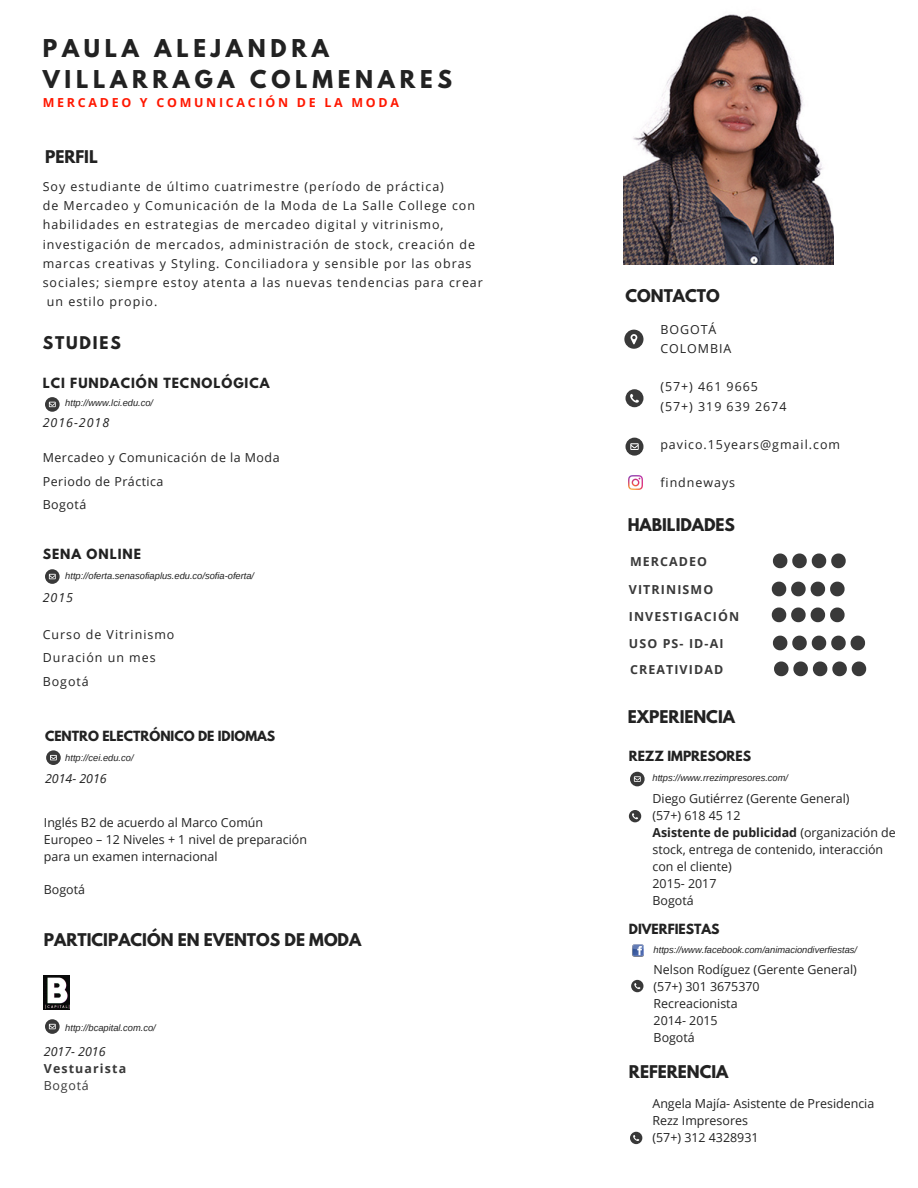
<style>
.page{position:relative;width:918px;height:1188px;background:#fff}
.page>*{position:absolute;margin:0;border:0;box-sizing:border-box;transform-origin:0 0}
.t1{font:700 21.75px/30.3px "League Spartan";letter-spacing:.22em;color:#222}
.t2{font:700 15.6px "League Spartan";color:#222}
.t3{font:700 15.6px "League Spartan";letter-spacing:.12em;color:#222}
.t4{font:12.45px/23.7px "Open Sans";letter-spacing:.08em;color:#222}
.t5{font:12.45px/16.8px "Open Sans";color:#222}
.t6{font:700 12.45px/27px "Open Sans";letter-spacing:.09em;color:#393939}
.t7{font:12.45px/23.7px "Open Sans";letter-spacing:.04em;color:#222}
.t8{font:700 12.45px "League Spartan";color:#222}
.t9{font:700 12.45px "League Spartan";letter-spacing:.08em;color:#222}
.t10{font:700 12.45px "Open Sans";letter-spacing:.22em;color:#ff1700}
.t11{font:italic 12.45px "Open Sans";color:#222}
.t12{font:italic 12.45px "Open Sans";letter-spacing:.08em;color:#222}
.t13{font:12.45px "Open Sans";letter-spacing:.06em;color:#393939}
.t14{font:italic 9.3px "Arimo";color:#222}
.s1{font-weight:700}
</style>
<div class="page">
<svg style="left:624px;top:330px;width:20px;height:19px"></svg>
<svg style="left:626px;top:389px;width:18px;height:18px"></svg>
<svg style="left:626px;top:438px;width:18px;height:18px"></svg>
<svg style="left:45px;top:397px;width:15px;height:15px"></svg>
<img style="left:628px;top:475px;width:15px;height:15px">
<svg style="left:772px;top:582px;width:73px;height:14px"></svg>
<svg style="left:772px;top:608px;width:73px;height:14px"></svg>
<svg style="left:774px;top:662px;width:92px;height:14px"></svg>
<svg style="left:773px;top:636px;width:92px;height:14px"></svg>
<svg style="left:629px;top:810px;width:12px;height:12px"></svg>
<svg style="left:631px;top:980px;width:13px;height:12px"></svg>
<svg style="left:630px;top:1132px;width:12px;height:12px"></svg>
<svg style="left:773px;top:554px;width:73px;height:14px"></svg>
<svg style="left:45px;top:569px;width:15px;height:15px"></svg>
<svg style="left:46px;top:750px;width:15px;height:15px"></svg>
<svg style="left:630px;top:772px;width:15px;height:14px"></svg>
<img style="left:632px;top:944px;width:12px;height:13px">
<img style="left:44px;top:975px;width:26px;height:34px">
<svg style="left:45px;top:1019px;width:15px;height:15px"></svg>
<img style="left:623px;top:14px;width:211px;height:250px">
<h1 class="t1" style="left:43px;top:36px;width:411px">PAULA ALEJANDRA<br>VILLARRAGA COLMENARES</h1>
<p class="t10" style="left:43px;top:94px;width:358px">MERCADEO Y COMUNICACIÓN DE LA MODA</p>
<p class="t2" style="left:45px;top:149px;width:54px">PERFIL</p>
<p class="t4" style="left:43px;top:174px;width:403px">Soy estudiante de último cuatrimestre (período de práctica)</p>
<p class="t4" style="left:43px;top:194px;width:434px">de Mercadeo y Comunicación de la Moda de La Salle College con</p>
<p class="t4" style="left:43px;top:213px;width:402px">habilidades en estrategias de mercadeo digital y vitrinismo,</p>
<p class="t4" style="left:43px;top:232px;width:434px">investigación de mercados, administración de stock, creación de</p>
<p class="t4" style="left:43px;top:251px;width:430px">marcas creativas y Styling. Conciliadora y sensible por las obras</p>
<p class="t4" style="left:43px;top:270px;width:442px">sociales; siempre estoy atenta a las nuevas tendencias para crear</p>
<p class="t4" style="left:47px;top:289px;width:112px">un estilo propio.</p>
<p class="t3" style="left:43px;top:335px;width:80px">STUDIES</p>
<p class="t9" style="left:43px;top:377px;width:228px">LCI FUNDACIÓN TECNOLÓGICA</p>
<p class="t12" style="left:43px;top:414px;width:68px">2016-2018</p>
<p class="t7" style="left:43px;top:445px;width:238px">Mercadeo y Comunicación de la Moda<br>Periodo de Práctica<br>Bogotá</p>
<p class="t9" style="left:43px;top:548px;width:100px">SENA ONLINE</p>
<p class="t11" style="left:43px;top:588px;width:32px">2015</p>
<p class="t4" style="left:43px;top:622px;width:133px">Curso de Vitrinismo<br>Duración un mes<br>Bogotá</p>
<p class="t14" style="left:65px;top:398px;width:89px">http://www.lci.edu.co/</p>
<p class="t14" style="left:65px;top:571px;width:190px">http://oferta.senasofiaplus.edu.co/sofia-oferta/</p>
<p class="t8" style="left:45px;top:730px;width:232px">CENTRO ELECTRÓNICO DE IDIOMAS</p>
<p class="t11" style="left:45px;top:770px;width:63px">2014- 2016</p>
<p class="t5" style="left:44px;top:814px;width:265px">Inglés B2 de acuerdo al Marco Común<br>Europeo – 12 Niveles + 1 nivel de preparación para un examen internacional</p>
<p class="t4" style="left:44px;top:878px;width:43px">Bogotá</p>
<p class="t14" style="left:65px;top:752px;width:70px">http://cei.edu.co/</p>
<p class="t2" style="left:44px;top:932px;width:319px">PARTICIPACIÓN EN EVENTOS DE MODA</p>
<p class="t14" style="left:65px;top:1022px;width:92px">http://bcapital.com.co/</p>
<p class="t11" style="left:44px;top:1043px;width:63px">2017- 2016</p>
<p class="t6" style="left:44px;top:1055px;width:84px">Vestuarista</p>
<p class="t13" style="left:44px;top:1077px;width:46px">Bogotá</p>
<p class="t2" style="left:626px;top:287px;width:96px">CONTACTO</p>
<p class="t4" style="left:660px;top:320px;width:73px;line-height:19.2px">BOGOTÁ<br>COLOMBIA</p>
<p class="t4" style="left:660px;top:377px;width:128px;line-height:19.2px">(57+) 461 9665 (57+) 319 639 2674</p>
<p class="t4" style="left:660px;top:432px;width:181px">pavico.15years@gmail.com</p>
<p class="t4" style="left:660px;top:470px;width:76px">findneways</p>
<p class="t2" style="left:628px;top:517px;width:109px">HABILIDADES</p>
<p class="t6" style="left:630px;top:548px;width:79px">MERCADEO</p>
<p class="t6" style="left:629px;top:576px;width:112px">VITRINISMO<br>INVESTIGACIÓN</p>
<p class="t6" style="left:629px;top:630px;width:96px">USO PS- ID-AI</p>
<p class="t6" style="left:630px;top:656px;width:95px">CREATIVIDAD</p>
<p class="t2" style="left:628px;top:709px;width:109px">EXPERIENCIA</p>
<p class="t8" style="left:629px;top:749px;width:124px">REZZ IMPRESORES</p>
<p class="t14" style="left:652px;top:772px;width:137px">https://www.rrezimpresores.com/</p>
<p class="t5" style="left:652px;top:790px;width:245px">Diego Gutiérrez (Gerente General)<br>(57+) 618 45 12<br><span class="s1">Asistente de publicidad</span> (organización de stock, entrega de contenido, interacción con el cliente)<br>2015- 2017<br>Bogotá</p>
<p class="t8" style="left:629px;top:923px;width:92px">DIVERFIESTAS</p>
<p class="t14" style="left:654px;top:944px;width:205px">https://www.facebook.com/animaciondiverfiestas/</p>
<p class="t5" style="left:654px;top:961px;width:205px">Nelson Rodíguez (Gerente General) (57+) 301 3675370<br>Recreacionista<br>2014- 2015<br>Bogotá</p>
<p class="t2" style="left:629px;top:1064px;width:101px">REFERENCIA</p>
<p class="t5" style="left:652px;top:1095px;width:223px">Angela Majía- Asistente de Presidencia<br>Rezz Impresores<br>(57+) 312 4328931</p>
</div>
